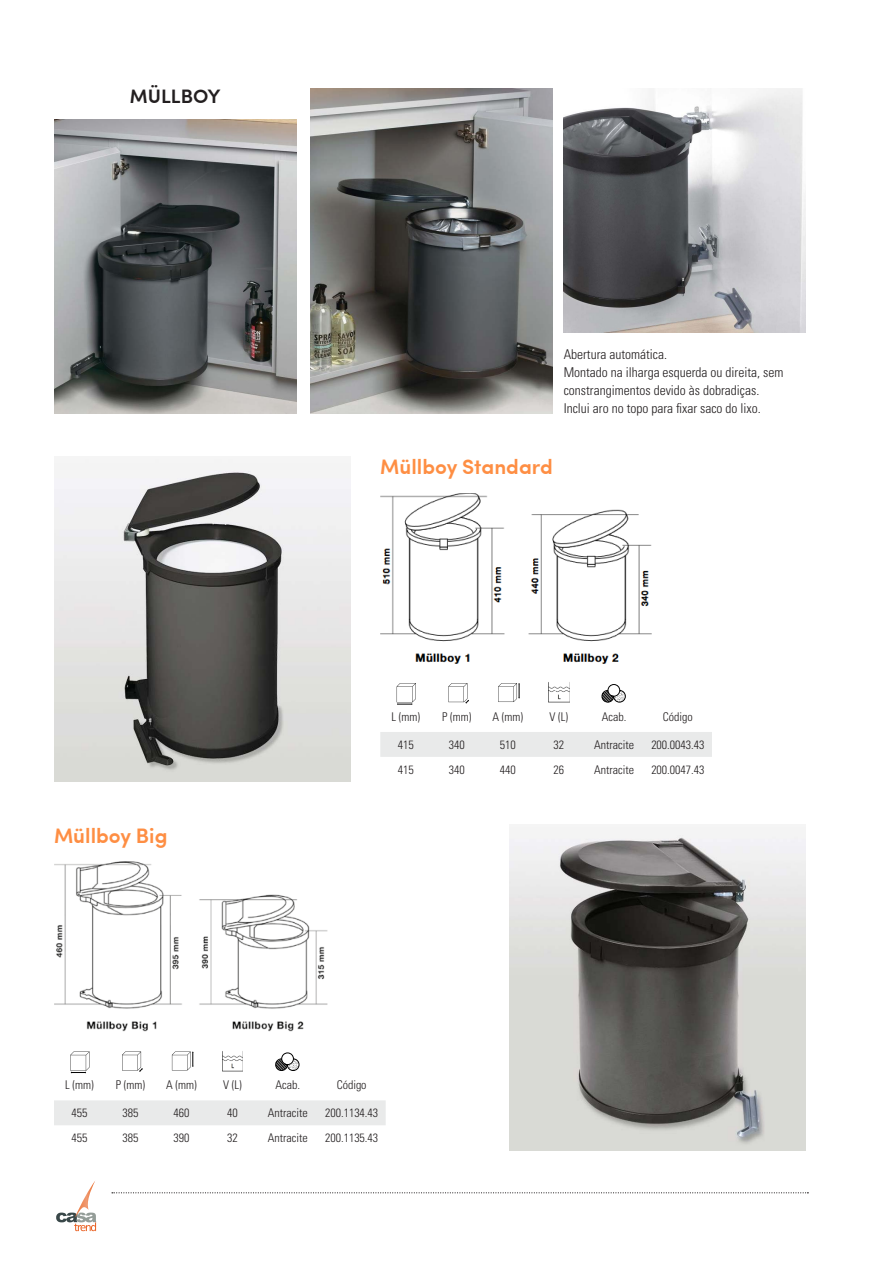
<style>
.page{position:relative;width:893px;height:1263px;background:#fff}
.page>*{position:absolute;margin:0;border:0;box-sizing:border-box;transform-origin:0 0}
.t1{font:600 21px "Sofia Pro";color:#fe8e43}
.t2{font:600 19.5px "Sofia Pro";color:#231f20}
.t3{font:300 condensed 13.5px/18px "Univers LT Std";color:#231f20}
.Tabela{font:300 condensed 12px "Univers LT Std";color:#231f20}
</style>
<div class="page">
<svg style="left:56px;top:1181px;width:40px;height:50px"></svg>
<svg style="left:112px;top:1192px;width:696px;height:1px"></svg>
<img style="left:509px;top:827px;width:297px;height:323px">
<img style="left:54px;top:861px;width:273px;height:171px">
<img style="left:54px;top:459px;width:297px;height:323px">
<img style="left:380px;top:493px;width:272px;height:170px">
<img style="left:311px;top:88px;width:242px;height:325px">
<img style="left:54px;top:120px;width:242px;height:293px">
<img style="left:564px;top:88px;width:242px;height:245px">
<div style="left:380px;top:732px;width:332px;height:25px;background:#e9eaea"></div>
<div style="left:613px;top:690px;width:13px;height:12px;border:1px solid #000;border-radius:50%"></div>
<svg style="left:601px;top:684px;width:24px;height:19px"></svg>
<svg style="left:448px;top:683px;width:21px;height:20px"></svg>
<svg style="left:498px;top:683px;width:22px;height:19px"></svg>
<img style="left:548px;top:682px;width:21px;height:21px">
<svg style="left:397px;top:683px;width:19px;height:22px"></svg>
<div style="left:54px;top:1100px;width:332px;height:25px;background:#e9eaea"></div>
<svg style="left:275px;top:1052px;width:24px;height:19px"></svg>
<svg style="left:122px;top:1051px;width:21px;height:21px"></svg>
<svg style="left:172px;top:1051px;width:22px;height:19px"></svg>
<img style="left:222px;top:1051px;width:21px;height:20px">
<svg style="left:70px;top:1051px;width:20px;height:22px"></svg>
<p class="t2" style="left:130px;top:81px;width:92px">MÜLLBOY</p>
<p class="t1" style="left:54px;top:819px;width:115px">Müllboy Big</p>
<p class="t3" style="left:564px;top:346px;width:105px">Abertura automática.</p>
<p class="t3" style="left:564px;top:364px;width:221px">Montado na ilharga esquerda ou direita, sem constrangimentos devido às dobradiças.</p>
<p class="t3" style="left:564px;top:400px;width:199px">Inclui aro no topo para fixar saco do lixo.</p>
<p class="t1" style="left:380px;top:451px;width:174px">Müllboy Standard</p>
<p class="Tabela" style="left:391px;top:709px;width:30px">L (mm)</p>
<p class="Tabela" style="left:442px;top:709px;width:31px">P (mm)</p>
<p class="Tabela" style="left:492px;top:709px;width:32px">A (mm)</p>
<p class="Tabela" style="left:550px;top:709px;width:20px">V (L)</p>
<p class="Tabela" style="left:602px;top:709px;width:26px">Acab.</p>
<p class="Tabela" style="left:663px;top:709px;width:31px">Código</p>
<p class="Tabela" style="left:398px;top:737px;width:17px">415</p>
<p class="Tabela" style="left:449px;top:737px;width:17px">340</p>
<p class="Tabela" style="left:500px;top:737px;width:17px">510</p>
<p class="Tabela" style="left:554px;top:737px;width:12px">32</p>
<p class="Tabela" style="left:594px;top:737px;width:41px">Antracite</p>
<p class="Tabela" style="left:651px;top:737px;width:55px">200.0043.43</p>
<p class="Tabela" style="left:398px;top:762px;width:17px">415</p>
<p class="Tabela" style="left:449px;top:762px;width:17px">340</p>
<p class="Tabela" style="left:500px;top:762px;width:17px">440</p>
<p class="Tabela" style="left:554px;top:762px;width:12px">26</p>
<p class="Tabela" style="left:594px;top:762px;width:41px">Antracite</p>
<p class="Tabela" style="left:651px;top:762px;width:55px">200.0047.43</p>
<p class="Tabela" style="left:65px;top:1078px;width:30px">L (mm)</p>
<p class="Tabela" style="left:116px;top:1078px;width:31px">P (mm)</p>
<p class="Tabela" style="left:166px;top:1078px;width:32px">A (mm)</p>
<p class="Tabela" style="left:223px;top:1078px;width:20px">V (L)</p>
<p class="Tabela" style="left:276px;top:1078px;width:26px">Acab.</p>
<p class="Tabela" style="left:337px;top:1078px;width:31px">Código</p>
<p class="Tabela" style="left:72px;top:1106px;width:17px">455</p>
<p class="Tabela" style="left:123px;top:1106px;width:17px">385</p>
<p class="Tabela" style="left:174px;top:1106px;width:17px">460</p>
<p class="Tabela" style="left:227px;top:1106px;width:12px">40</p>
<p class="Tabela" style="left:268px;top:1106px;width:41px">Antracite</p>
<p class="Tabela" style="left:325px;top:1106px;width:55px">200.1134.43</p>
<p class="Tabela" style="left:72px;top:1130px;width:17px">455</p>
<p class="Tabela" style="left:123px;top:1130px;width:17px">385</p>
<p class="Tabela" style="left:174px;top:1130px;width:17px">390</p>
<p class="Tabela" style="left:227px;top:1130px;width:12px">32</p>
<p class="Tabela" style="left:268px;top:1130px;width:41px">Antracite</p>
<p class="Tabela" style="left:325px;top:1130px;width:55px">200.1135.43</p>
</div>
